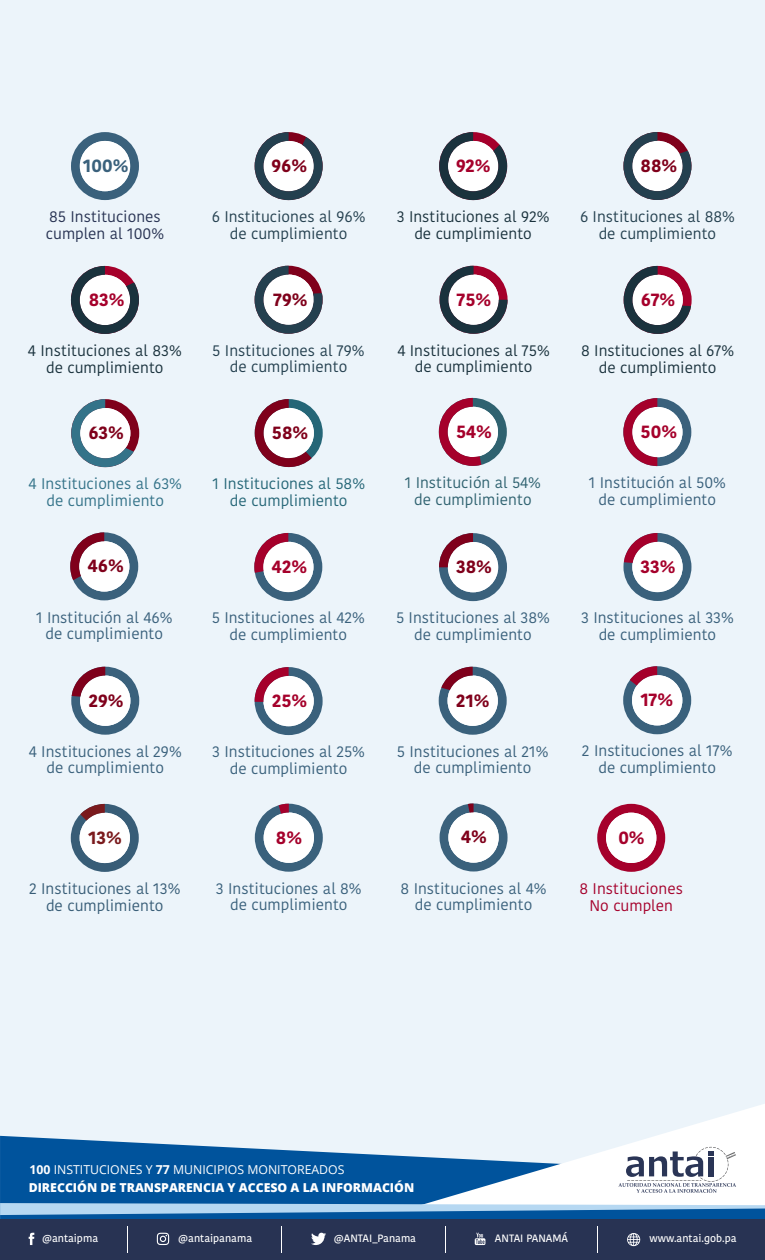
<style>
.page{position:relative;width:765px;height:1260px;background:#ecf4fa}
.page>*{position:absolute;margin:0;border:0;box-sizing:border-box;transform-origin:0 0}
.t1{font:700 17.88px "Kohinoor Devanagari";color:#a5002b}
.t2{font:700 17.88px "Kohinoor Devanagari";color:#7f001b}
.t3{font:700 17.88px "Kohinoor Devanagari";color:#3a617c}
.t4{font:700 17.88px "Kohinoor Devanagari";color:#7a1a1d}
.t5{font:15.38px/16.6px "Kohinoor Devanagari";color:#3a617c;text-align:center}
.t6{font:15.38px/16.6px "Kohinoor Devanagari";color:#1a323d;text-align:center}
.t7{font:15.38px/16.6px "Kohinoor Devanagari";color:#24404f;text-align:center}
.t8{font:15.38px/16.6px "Kohinoor Devanagari";color:#347389;text-align:center}
.t9{font:15.38px/16.6px "Kohinoor Devanagari";color:#256677;text-align:center}
.t10{font:15.38px/16.6px "Kohinoor Devanagari";color:#385d77;text-align:center}
.t11{font:15.38px/16.6px "Kohinoor Devanagari";color:#2f6270;text-align:center}
.t12{font:15.38px/16.6px "Kohinoor Devanagari";color:#283353}
.t13{font:15.38px/16.6px "Kohinoor Devanagari";color:#a5002b;text-align:center}
.t14{font:800 12.25px/18.5px "Open Sans";color:#fff}
.t15{font:500 10.62px "Kohinoor Bangla";color:#fff}
.s1{font-weight:700}
.s2{font-weight:400}
</style>
<div class="page">
<svg style="left:623px;top:132px;width:69px;height:68px"></svg>
<svg style="left:71px;top:132px;width:68px;height:68px"></svg>
<div style="left:80px;top:141px;width:50px;height:50px;background:#fff;border-radius:50%"></div>
<svg style="left:255px;top:132px;width:68px;height:68px"></svg>
<svg style="left:439px;top:132px;width:68px;height:68px"></svg>
<svg style="left:0;top:1136px;width:411px;height:67px;background:#236baa"></svg>
<svg style="left:411px;top:1104px;width:354px;height:99px"></svg>
<svg style="left:0;top:1203px;width:765px;height:6px;background:#b3d4ee"></svg>
<svg style="left:0;top:1209px;width:765px;height:10px;background:#3278b4"></svg>
<div style="left:0;top:1219px;width:765px;height:41px;background:#283353"></div>
<svg style="left:157px;top:1233px;width:12px;height:12px"></svg>
<svg style="left:311px;top:1233px;width:15px;height:12px"></svg>
<svg style="left:475px;top:1233px;width:10px;height:12px"></svg>
<svg style="left:29px;top:1233px;width:5px;height:12px"></svg>
<svg style="left:627px;top:1233px;width:13px;height:13px"></svg>
<svg style="left:127px;top:1226px;width:1px;height:27px"></svg>
<svg style="left:281px;top:1226px;width:1px;height:27px"></svg>
<svg style="left:445px;top:1226px;width:1px;height:27px"></svg>
<svg style="left:597px;top:1226px;width:1px;height:27px"></svg>
<svg style="left:618px;top:1147px;width:118px;height:46px;background:#cbcdd5"></svg>
<svg style="left:597px;top:804px;width:68px;height:68px"></svg>
<div style="left:606px;top:813px;width:50px;height:50px;background:#fff;border-radius:50%"></div>
<svg style="left:440px;top:266px;width:68px;height:68px"></svg>
<svg style="left:255px;top:266px;width:68px;height:68px"></svg>
<svg style="left:71px;top:266px;width:68px;height:68px"></svg>
<svg style="left:71px;top:399px;width:68px;height:68px"></svg>
<svg style="left:624px;top:266px;width:68px;height:68px"></svg>
<svg style="left:255px;top:399px;width:68px;height:68px"></svg>
<svg style="left:440px;top:804px;width:68px;height:68px"></svg>
<svg style="left:255px;top:804px;width:68px;height:68px"></svg>
<svg style="left:623px;top:666px;width:68px;height:68px"></svg>
<svg style="left:71px;top:667px;width:68px;height:68px"></svg>
<svg style="left:439px;top:667px;width:68px;height:68px"></svg>
<svg style="left:254px;top:667px;width:69px;height:68px"></svg>
<svg style="left:623px;top:533px;width:68px;height:68px"></svg>
<svg style="left:439px;top:533px;width:68px;height:68px"></svg>
<svg style="left:254px;top:533px;width:68px;height:68px"></svg>
<svg style="left:623px;top:398px;width:68px;height:68px"></svg>
<svg style="left:439px;top:398px;width:68px;height:68px"></svg>
<svg style="left:70px;top:532px;width:68px;height:68px"></svg>
<svg style="left:71px;top:804px;width:68px;height:68px"></svg>
<p class="t3" style="left:83px;top:150px;width:47px">100%</p>
<p class="t12" style="left:46px;top:209px;width:120px">85 Instituciones cumplen al 100%</p>
<p class="t1" style="left:89px;top:284px;width:37px">83%</p>
<p class="t6" style="left:28px;top:342px;width:155px">4 Instituciones al 83% de cumplimiento</p>
<p class="t2" style="left:88px;top:417px;width:37px">63%</p>
<p class="t8" style="left:29px;top:476px;width:155px">4 Instituciones al 63% de cumplimiento</p>
<p class="t2" style="left:87px;top:550px;width:38px">46%</p>
<p class="t5" style="left:36px;top:609px;width:138px">1 Institución al 46% de cumplimiento</p>
<p class="t2" style="left:88px;top:684px;width:37px">29%</p>
<p class="t5" style="left:29px;top:743px;width:155px">4 Instituciones al 29% de cumplimiento</p>
<p class="t4" style="left:88px;top:822px;width:35px">13%</p>
<p class="t10" style="left:29px;top:880px;width:153px">2 Instituciones al 13% de cumplimiento</p>
<p class="t2" style="left:272px;top:150px;width:37px">96%</p>
<p class="t7" style="left:212px;top:209px;width:155px">6 Instituciones al 96% de cumplimiento</p>
<p class="t2" style="left:273px;top:283px;width:36px">79%</p>
<p class="t7" style="left:212px;top:342px;width:154px">5 Instituciones al 79% de cumplimiento</p>
<p class="t2" style="left:272px;top:417px;width:38px">58%</p>
<p class="t9" style="left:212px;top:476px;width:154px">1 Instituciones al 58% de cumplimiento</p>
<p class="t1" style="left:272px;top:551px;width:37px">42%</p>
<p class="t5" style="left:212px;top:609px;width:155px">5 Instituciones al 42% de cumplimiento</p>
<p class="t1" style="left:272px;top:685px;width:37px">25%</p>
<p class="t5" style="left:212px;top:744px;width:154px">3 Instituciones al 25% de cumplimiento</p>
<p class="t1" style="left:276px;top:821px;width:28px">8%</p>
<p class="t5" style="left:216px;top:880px;width:147px">3 Instituciones al 8% de cumplimiento</p>
<p class="t1" style="left:456px;top:150px;width:36px">92%</p>
<p class="t6" style="left:397px;top:209px;width:154px">3 Instituciones al 92% de cumplimiento</p>
<p class="t1" style="left:457px;top:284px;width:36px">75%</p>
<p class="t6" style="left:397px;top:342px;width:154px">4 Instituciones al 75% de cumplimiento</p>
<p class="t1" style="left:456px;top:416px;width:37px">54%</p>
<p class="t11" style="left:405px;top:474px;width:138px">1 Institución al 54% de cumplimiento</p>
<p class="t2" style="left:456px;top:551px;width:37px">38%</p>
<p class="t5" style="left:396px;top:610px;width:155px">5 Instituciones al 38% de cumplimiento</p>
<p class="t2" style="left:456px;top:684px;width:35px">21%</p>
<p class="t5" style="left:397px;top:743px;width:153px">5 Instituciones al 21% de cumplimiento</p>
<p class="t2" style="left:461px;top:821px;width:28px">4%</p>
<p class="t5" style="left:401px;top:880px;width:148px">8 Instituciones al 4% de cumplimiento</p>
<p class="t2" style="left:641px;top:150px;width:38px">88%</p>
<p class="t7" style="left:580px;top:209px;width:156px">6 Instituciones al 88% de cumplimiento</p>
<p class="t1" style="left:641px;top:284px;width:36px">67%</p>
<p class="t6" style="left:581px;top:342px;width:155px">8 Instituciones al 67% de cumplimiento</p>
<p class="t1" style="left:641px;top:416px;width:38px">50%</p>
<p class="t5" style="left:589px;top:475px;width:139px">1 Institución al 50% de cumplimiento</p>
<p class="t1" style="left:641px;top:551px;width:36px">33%</p>
<p class="t5" style="left:581px;top:610px;width:154px">3 Instituciones al 33% de cumplimiento</p>
<p class="t1" style="left:640px;top:684px;width:34px">17%</p>
<p class="t5" style="left:582px;top:743px;width:152px">2 Instituciones al 17% de cumplimiento</p>
<p class="t1" style="left:618px;top:822px;width:28px">0%</p>
<p class="t13" style="left:579px;top:880px;width:105px">8 Instituciones<br>No cumplen</p>
<p class="t14" style="left:29px;top:1159px;width:387px"><span class="s1">100</span> <span class="s2">INSTITUCIONES Y</span> <span class="s1">77</span> <span class="s2">MUNICIPIOS MONITOREADOS<br></span>DIRECCIÓN DE TRANSPARENCIA Y ACCESO A LA INFORMACIÓN</p>
<p class="t15" style="left:42px;top:1230px;width:58px">@antaipma</p>
<p class="t15" style="left:178px;top:1230px;width:75px">@antaipanama</p>
<p class="t15" style="left:334px;top:1230px;width:84px">@ANTAI_Panama</p>
<p class="t15" style="left:495px;top:1230px;width:75px">ANTAI PANAMÁ</p>
<p class="t15" style="left:650px;top:1230px;width:89px">www.antai.gob.pa</p>
</div>
